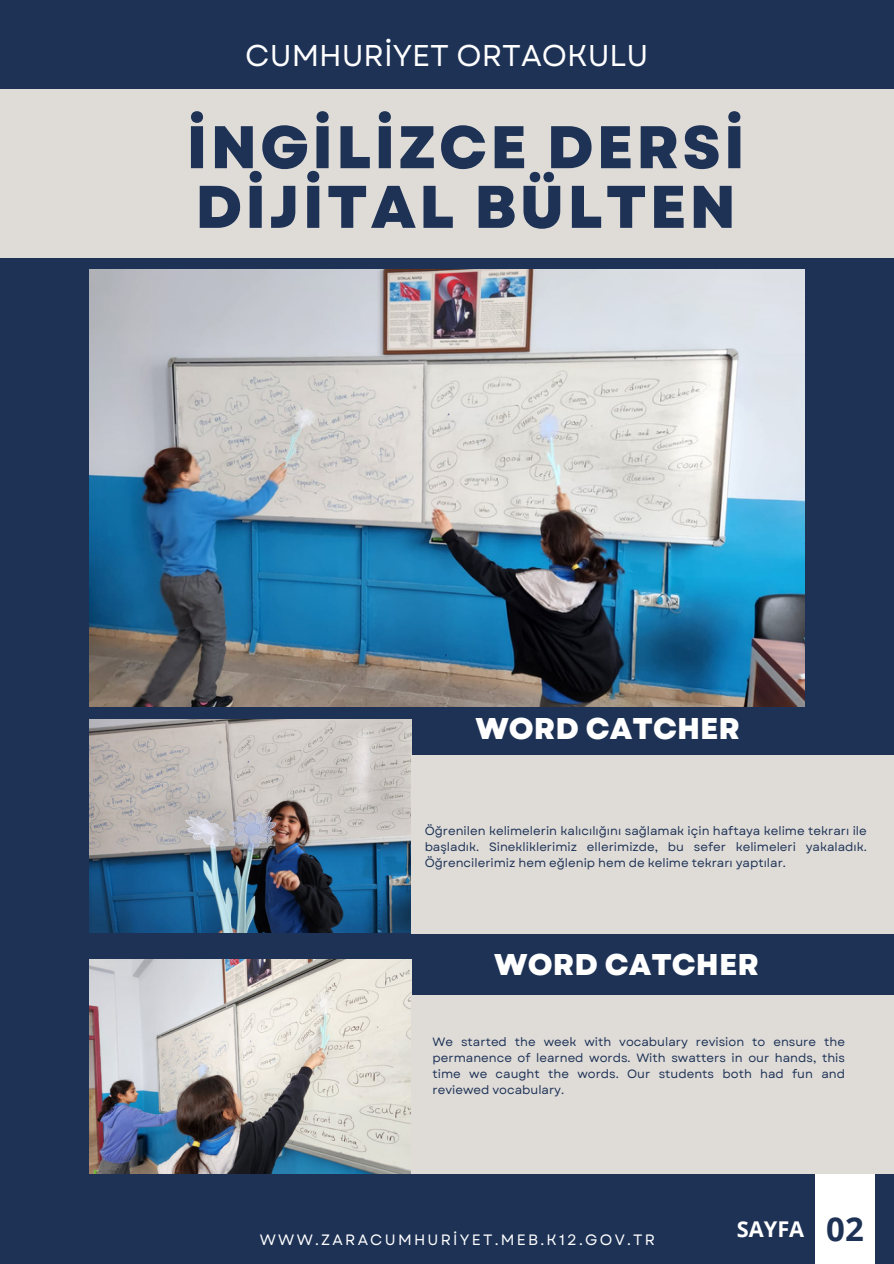
<style>
.page{position:relative;width:894px;height:1264px;background:#fff}
.page>*{position:absolute;margin:0;border:0;box-sizing:border-box;transform-origin:0 0}
.t1{font:800 60px/59.7px "Garet";letter-spacing:.05em;color:#1e3256}
.t2{font:700 32.85px "Open Sans";color:#1e3256}
.t3{font:800 30px "Garet";color:#fff}
.t4{font:30px "Garet";color:#fff}
.t5{font:700 21.75px "Open Sans";color:#fff}
.t6{font:15px "Garet";letter-spacing:.15em;color:#fff}
.t7{font:12px/16px "Garet";color:#1e3256;text-align:justify}
</style>
<div class="page">
<div style="left:0;top:0;width:893px;height:1263px;background:#1e3256"></div>
<div style="left:0;top:89px;width:893px;height:169px;background:#dfdcd8"></div>
<img style="left:89px;top:959px;width:322px;height:214px">
<img style="left:89px;top:719px;width:322px;height:213px">
<div style="left:815px;top:1172px;width:59px;height:91px;background:#fff"></div>
<div style="left:411px;top:754px;width:482px;height:179px;background:#dfdcd8"></div>
<div style="left:411px;top:995px;width:482px;height:179px;background:#dfdcd8"></div>
<img style="left:89px;top:269px;width:715px;height:437px">
<h4 class="t4" style="left:245px;top:34px;width:404px">CUMHURİYET ORTAOKULU</h4>
<h2 class="t1" style="left:186px;top:118px;width:559px">İNGİLİZCE DERSİ<br>DİJİTAL BÜLTEN</h2>
<p class="t3" style="left:475px;top:706px;width:266px">WORD CATCHER</p>
<p class="t7" style="left:424px;top:822px;width:443px">Öğrenilen kelimelerin kalıcılığını sağlamak için haftaya kelime tekrarı ile başladık. Sinekliklerimiz ellerimizde, bu sefer kelimeleri yakaladık.<br>Öğrencilerimiz hem eğlenip hem de kelime tekrarı yaptılar.</p>
<p class="t3" style="left:494px;top:943px;width:266px">WORD CATCHER</p>
<h2 class="t7" style="left:432px;top:1033px;width:414px">We started the week with vocabulary revision to ensure the permanence of learned words. With swatters in our hands, this time we caught the words. Our students both had fun and reviewed vocabulary.</h2>
<p class="t6" style="left:260px;top:1229px;width:396px">WWW.ZARACUMHURİYET.MEB.K12.GOV.TR</p>
<p class="t5" style="left:736px;top:1213px;width:69px">SAYFA</p>
<p class="t2" style="left:826px;top:1205px;width:39px">02</p>
</div>
